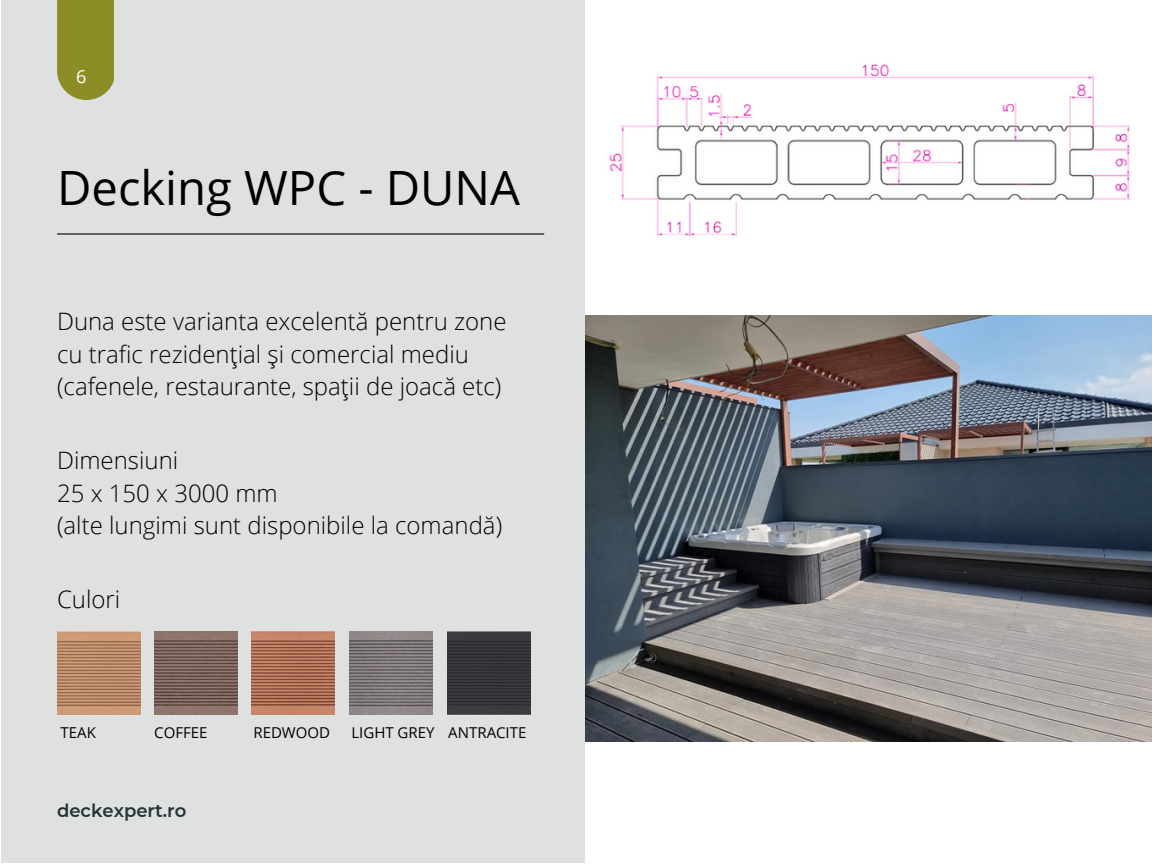
<style>
.page{position:relative;width:1152px;height:864px;background:#fff}
.page>*{position:absolute;margin:0;border:0;box-sizing:border-box;transform-origin:0 0}
.t1{font:47.25px "Open Sans";color:#000}
.t2{font:300 24px/32.7px "Open Sans";color:#000}
.t3{font:600 18px "Montserrat";color:#253237}
.t4{font:18px "Open Sans";color:#fff}
.t5{font:15px "Open Sans";color:#000}
</style>
<div class="page">
<div style="left:1px;top:0;width:583px;height:863px;background:#dfe1e1"></div>
<hr style="left:57px;top:233px;width:487px;height:2px;background:#000">
<img style="left:57px;top:632px;width:83px;height:83px">
<img style="left:447px;top:631px;width:83px;height:83px">
<img style="left:154px;top:631px;width:84px;height:83px">
<img style="left:350px;top:631px;width:83px;height:83px">
<img style="left:252px;top:631px;width:83px;height:83px">
<img style="left:609px;top:64px;width:522px;height:173px">
<img style="left:586px;top:316px;width:566px;height:425px">
<p class="t4" style="left:76px;top:63px;width:12px">6</p>
<h1 class="t1" style="left:57px;top:154px;width:465px">Decking WPC - DUNA</h1>
<p class="t2" style="left:57px;top:304px;width:451px">Duna este varianta excelentă pentru zone cu trafic rezidențial și comercial mediu (cafenele, restaurante, spații de joacă etc)</p>
<p class="t2" style="left:57px;top:443px;width:447px">Dimensiuni<br>25 x 150 x 3000 mm<br>(alte lungimi sunt disponibile la comandă)</p>
<p class="t2" style="left:57px;top:582px;width:65px">Culori</p>
<p class="t5" style="left:61px;top:722px;width:37px">TEAK</p>
<p class="t5" style="left:154px;top:722px;width:55px">COFFEE</p>
<p class="t5" style="left:253px;top:722px;width:78px">REDWOOD</p>
<p class="t5" style="left:351px;top:722px;width:176px">LIGHT GREY ANTRACITE</p>
<p class="t3" style="left:57px;top:800px;width:131px">deckexpert.ro</p>
</div>
